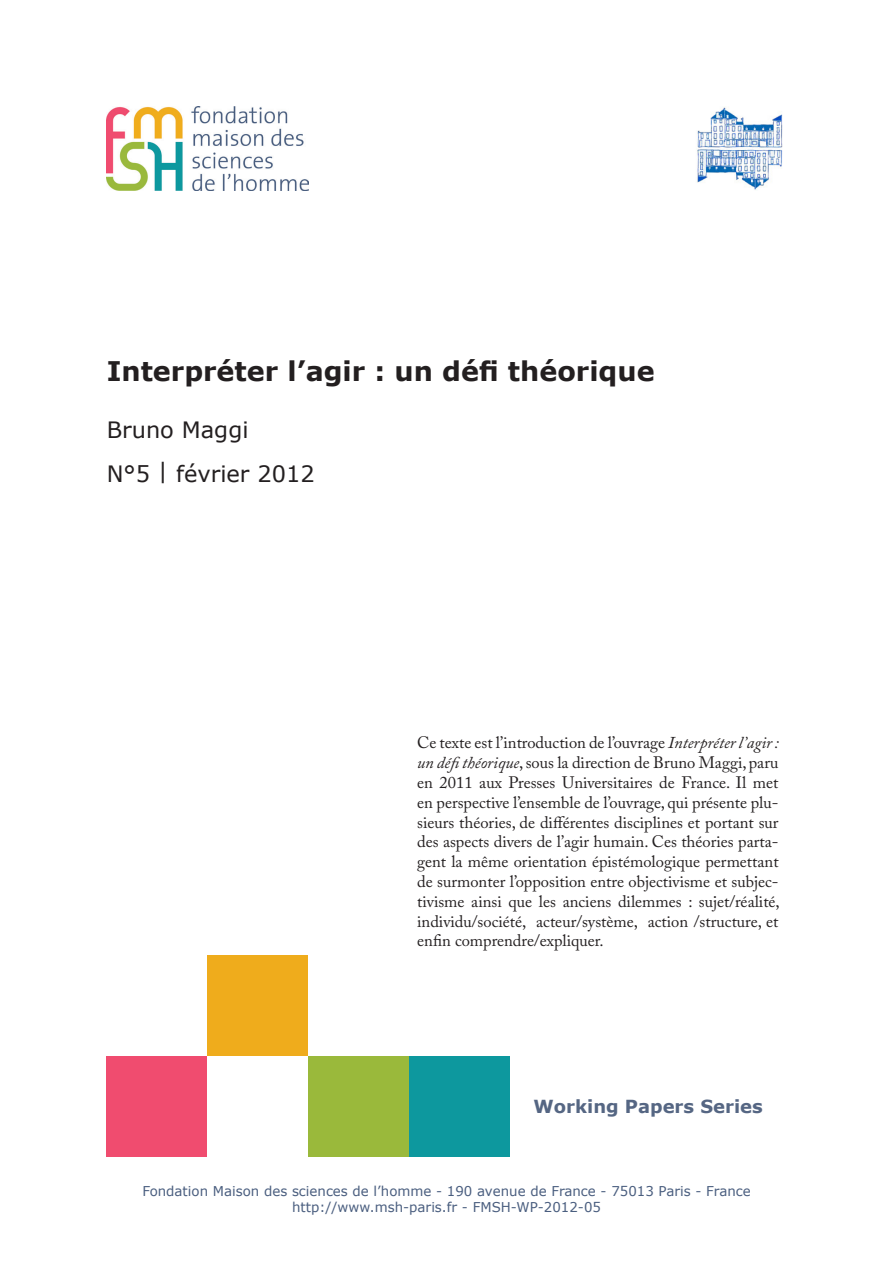
<style>
.page{position:relative;width:893px;height:1263px;background:#fff}
.page>*{position:absolute;margin:0;border:0;box-sizing:border-box;transform-origin:0 0}
.Titre{font:700 27px "Verdana";color:#231f20}
.Auteur{font:22.5px "Verdana";color:#231f20}
.t1{font:700 18px "Verdana";color:#556683}
.Texte{font:16.5px/19.8px "Adobe Caslon Pro";color:#231f20;text-align:justify}
.t2{font:13.5px "Verdana";color:#4a5e7f}
.s1{font-style:italic}
</style>
<div class="page">
<img style="left:106px;top:106px;width:202px;height:84px">
<div style="left:106px;top:1056px;width:101px;height:101px;background:#f04c6f"></div>
<div style="left:409px;top:1056px;width:101px;height:101px;background:#0d989e"></div>
<div style="left:207px;top:955px;width:101px;height:101px;background:#efac1c"></div>
<div style="left:308px;top:1056px;width:101px;height:101px;background:#9ab93b"></div>
<img style="left:697px;top:107px;width:86px;height:83px">
<p class="Titre" style="left:107px;top:352px;width:549px">Interpréter l’agir : un défi théorique</p>
<p class="Auteur" style="left:107px;top:414px;width:143px">Bruno Maggi</p>
<p class="Auteur" style="left:107px;top:458px;width:209px">N°5 | février 2012</p>
<p class="Texte" style="left:417px;top:733px;width:364px">Ce texte est l’introduction de l’ouvrage <span class="s1">Interpréter l’agir : un défithéorique</span>, sous la direction de Bruno Maggi, paru en 2011 aux Presses Universitaires de France. Il met en perspective l’ensemble de l’ouvrage, qui présente plu&shy;sieurs théories, de différentes disciplines et portant sur des aspects divers de l’agir humain. Ces théories parta&shy;gent la même orientation épistémologique permettant de surmonter l’opposition entre objectivisme et subjec&shy;tivisme ainsi que les anciens dilemmes : sujet/réalité, individu/société, acteur/système, action /structure, et enfin comprendre/expliquer.</p>
<p class="t1" style="left:533px;top:1094px;width:231px">Working Papers Series</p>
<p class="t2" style="left:142px;top:1181px;width:610px">Fondation Maison des sciences de l’homme - 190 avenue de France - 75013 Paris - France</p>
<p class="t2" style="left:292px;top:1198px;width:310px">http://www.msh-paris.fr - FMSH-WP-2012-05</p>
</div>
